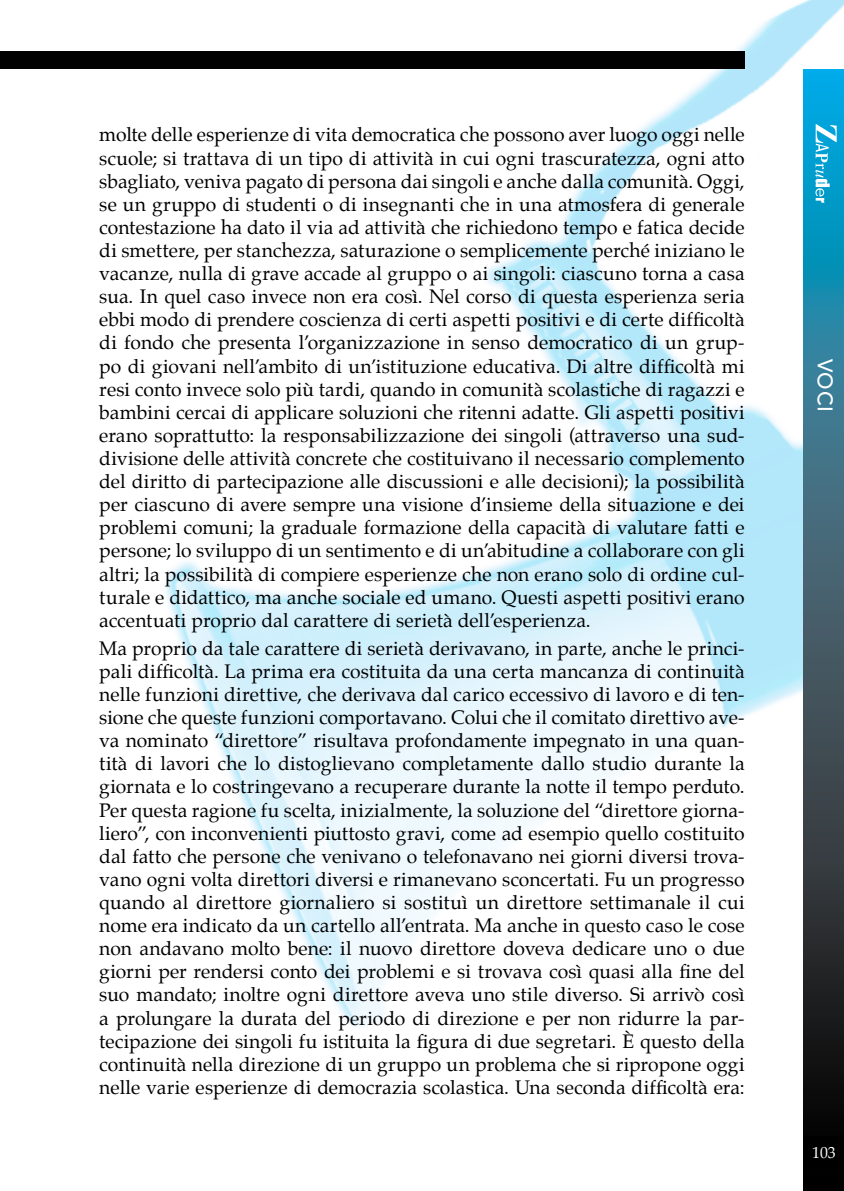
<style>
.page{position:relative;width:844px;height:1191px;background:#fff}
.page>*{position:absolute;margin:0;border:0;box-sizing:border-box;transform-origin:0 0}
.t1{font:500 21px "Avenir";color:#fff}
.t2{font:19.25px/23.1px "Palatino";letter-spacing:.005em;color:#000;text-align:justify}
.t3{font:15.75px "Palatino";color:#fff}
</style>
<div class="page">
<img style="left:0;top:0;width:843px;height:1027px">
<svg style="left:803px;top:69px;width:40px;height:1122px;background:#2a596a"></svg>
<div style="left:0;top:52px;width:744px;height:17px;background:#000"></div>
<svg style="left:815px;top:124px;width:21px;height:79px"></svg>
<div style="left:803px;top:1136px;width:40px;height:30px;background:#000"></div>
<p class="t2" style="left:99px;top:123px;width:646px">molte delle esperienze di vita democratica che possono aver luogo oggi nelle scuole; si trattava di un tipo di attività in cui ogni trascuratezza, ogni atto sbagliato, veniva pagato di persona dai singoli e anche dalla comunità. Oggi, se un gruppo di studenti o di insegnanti che in una atmosfera di generale contestazione ha dato il via ad attività che richiedono tempo e fatica decide di smettere, per stanchezza, saturazione o semplicemente perché iniziano le vacanze, nulla di grave accade al gruppo o ai singoli: ciascuno torna a casa sua. In quel caso invece non era così. Nel corso di questa esperienza seria ebbi modo di prendere coscienza di certi aspetti positivi e di certe difficoltà di fondo che presenta l’organizzazione in senso democratico di un grup&shy;po di giovani nell’ambito di un’istituzione educativa. Di altre difficoltà mi resi conto invece solo più tardi, quando in comunità scolastiche di ragazzi e bambini cercai di applicare soluzioni che ritenni adatte. Gli aspetti positivi erano soprattutto: la responsabilizzazione dei singoli (attraverso una sud&shy;divisione delle attività concrete che costituivano il necessario complemento del diritto di partecipazione alle discussioni e alle decisioni); la possibilità per ciascuno di avere sempre una visione d’insieme della situazione e dei problemi comuni; la graduale formazione della capacità di valutare fatti e persone; lo sviluppo di un sentimento e di un’abitudine a collaborare con gli altri; la possibilità di compiere esperienze che non erano solo di ordine cul&shy;turale e didattico, ma anche sociale ed umano. Questi aspetti positivi erano accentuati proprio dal carattere di serietà dell’esperienza.</p>
<p class="t2" style="left:99px;top:636px;width:646px">Ma proprio da tale carattere di serietà derivavano, in parte, anche le princi&shy;pali difficoltà. La prima era costituita da una certa mancanza di continuità nelle funzioni direttive, che derivava dal carico eccessivo di lavoro e di ten&shy;sione che queste funzioni comportavano. Colui che il comitato direttivo ave&shy;va nominato “direttore” risultava profondamente impegnato in una quan&shy;tità di lavori che lo distoglievano completamente dallo studio durante la giornata e lo costringevano a recuperare durante la notte il tempo perduto.<br>Per questa ragione fu scelta, inizialmente, la soluzione del “direttore giorna&shy;liero”, con inconvenienti piuttosto gravi, come ad esempio quello costituito dal fatto che persone che venivano o telefonavano nei giorni diversi trova&shy;vano ogni volta direttori diversi e rimanevano sconcertati. Fu un progresso quando al direttore giornaliero si sostituì un direttore settimanale il cui nome era indicato da un cartello all’entrata. Ma anche in questo caso le cose non andavano molto bene: il nuovo direttore doveva dedicare uno o due giorni per rendersi conto dei problemi e si trovava così quasi alla fine del suo mandato; inoltre ogni direttore aveva uno stile diverso. Si arrivò così a prolungare la durata del periodo di direzione e per non ridurre la par&shy;tecipazione dei singoli fu istituita la figura di due segretari. è questo della continuità nella direzione di un gruppo un problema che si ripropone oggi nelle varie esperienze di democrazia scolastica. Una seconda difficoltà era:</p>
<p class="t1" style="left:837px;top:358px;width:51px;rotate:90deg">VOCI</p>
<p class="t3" style="left:811px;top:1139px;width:25px">103</p>
</div>
